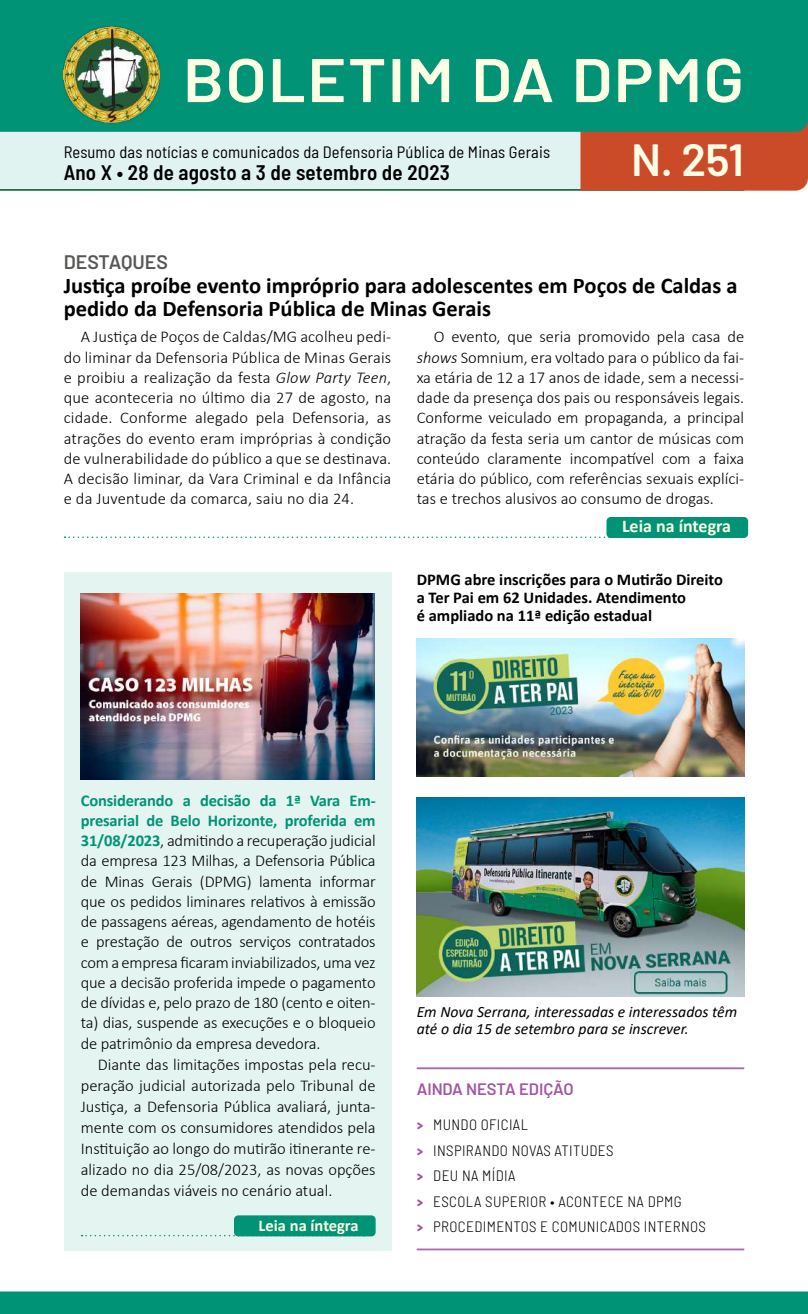
<style>
.page{position:relative;width:808px;height:1314px;background:#fff}
.page>*{position:absolute;margin:0;border:0;box-sizing:border-box;transform-origin:0 0}
.t1{font:600 61.5px "Barlow";letter-spacing:.02em;color:#ffffe4;scale:1.08 1}
.t2{font:600 45px "Barlow";color:#ffffe7}
.t3{font:700 22.5px/22.5px "Calibri";color:#000}
.t4{font:600 semi-condensed 21px "Barlow";letter-spacing:.01em;color:#000}
.t5{font:600 19.5px "Barlow";color:#575756}
.t6{font:700 18px "Calibri";color:#ffffe4}
.t7{font:300 16.5px/20.2px "Calibri";color:#000;text-align:justify}
.t8{font:700 16.5px/18px "Calibri";color:#000}
.t9{font:semi-condensed 16.5px "Barlow";letter-spacing:.01em;color:#000}
.t10{font:600 16.5px "Barlow";letter-spacing:-.01em;color:#a156a2}
.t11{font:700 16.5px "Calibri";color:#ffffe4}
.t12{font:italic 15.75px/16.5px "Calibri";color:#000}
.t13{font:300 semi-condensed 15px/25.5px "Barlow";letter-spacing:.025em;color:#000}
.s1{font-style:italic}
.s2{font-weight:700;color:#009375}
.s3{font-family:"Dosis";font-weight:800;font-stretch:normal;color:#a156a2}
</style>
<div class="page">
<div style="left:64px;top:572px;width:327px;height:678px;background:#e4f4f1"></div>
<div style="left:0;top:13px;width:744px;height:178px;background:#e1f3f0"></div>
<hr style="left:0;top:189px;width:744px;height:2px;background:#00582d">
<div style="left:580px;top:132px;width:228px;height:59px;background:#cb4b28"></div>
<div style="left:0;top:0;width:808px;height:132px;background:#009375"></div>
<img style="left:64px;top:26px;width:95px;height:99px">
<hr style="left:417px;top:1249px;width:327px;height:1px;background:#a156a2">
<div style="left:0;top:1291px;width:808px;height:23px;background:#009375"></div>
<img style="left:417px;top:638px;width:327px;height:138px">
<svg style="left:82px;top:1235px;width:154px;height:1px"></svg>
<div style="left:234px;top:1215px;width:142px;height:21px;background:#009375;border-radius:4px"></div>
<img style="left:81px;top:594px;width:294px;height:185px">
<svg style="left:65px;top:536px;width:541px;height:2px"></svg>
<div style="left:606px;top:517px;width:142px;height:21px;background:#009375;border-radius:4px"></div>
<img style="left:417px;top:797px;width:327px;height:200px">
<img style="left:630px;top:969px;width:104px;height:26px">
<hr style="left:417px;top:1068px;width:327px;height:1px;background:#a156a2">
<hr style="left:417px;top:1067px;width:327px;height:1px;background:#a156a2">
<h1 class="t1" style="left:183px;top:35px;width:521px">BOLETIM DA DPMG</h1>
<p class="t9" style="left:64px;top:140px;width:488px">Resumo das notícias e comunicados da Defensoria Pública de Minas Gerais</p>
<p class="t4" style="left:64px;top:158px;width:388px">Ano X • 28 de agosto a 3 de setembro de 2O23</p>
<h2 class="t2" style="left:631px;top:127px;width:114px">N. 251</h2>
<p class="t5" style="left:64px;top:247px;width:106px">DESTAQUES</p>
<h3 class="t3" style="left:64px;top:274px;width:675px">Justiça proíbe evento impróprio para adolescentes em Poços de Caldas a pedido da Defensoria Pública de Minas Gerais</h3>
<p class="t7" style="left:64px;top:326px;width:329px;text-indent:17px">A Justiça de Poços de Caldas/MG acolheu pedi&shy;do liminar da Defensoria Pública de Minas Gerais e proibiu a realização da festa <span class="s1">Glow Party Teen</span>, que aconteceria no último dia 27 de agosto, na cidade. Conforme alegado pela Defensoria, as atrações do evento eram impróprias à condição de vulnerabilidade do público a que se destinava.<br>A decisão liminar, da Vara Criminal e da Infância e da Juventude da comarca, saiu no dia 24.</p>
<p class="t7" style="left:417px;top:326px;width:329px;text-indent:17px">O evento, que seria promovido pela casa de <span class="s1">shows</span> Somnium, era voltado para o público da fai&shy;xa etária de 12 a 17 anos de idade, sem a necessi&shy;dade da presença dos pais ou responsáveis legais.<br>Conforme veiculado em propaganda, a principal atração da festa seria um cantor de músicas com conteúdo claramente incompatível com a faixa etária do público, com referências sexuais explíci&shy;tas e trechos alusivos ao consumo de drogas.</p>
<p class="t6" style="left:622px;top:514px;width:111px">Leia na íntegra</p>
<p class="t8" style="left:417px;top:571px;width:308px">DPMG abre inscrições para o Mutirão Direito a Ter Pai em 62 Unidades. Atendimento<br>é ampliado na 11ª edição estadual</p>
<p class="t7" style="left:81px;top:790px;width:296px"><span class="s2">Considerando a decisão da 1ª Vara Em&shy;presarial de Belo Horizonte, proferida em 31/08/2023</span>, admitindo a recuperação judicial da empresa 123 Milhas, a Defensoria Pública de Minas Gerais (DPMG) lamenta informar que os pedidos liminares relativos à emissão de passagens aéreas, agendamento de hotéis e prestação de outros serviços contratados com a empresa ficaram inviabilizados, uma vez que a decisão proferida impede o pagamento de dívidas e, pelo prazo de 180 (cento e oiten&shy;ta) dias, suspende as execuções e o bloqueio de patrimônio da empresa devedora.</p>
<p class="t7" style="left:81px;top:1053px;width:296px;line-height:21px;text-indent:17px">Diante das limitações impostas pela recu&shy;peração judicial autorizada pelo Tribunal de Justiça, a Defensoria Pública avaliará, junta&shy;mente com os consumidores atendidos pela Instituição ao longo do mutirão itinerante re&shy;alizado no dia 25/08/2023, as novas opções de demandas viáveis no cenário atual.</p>
<p class="t12" style="left:417px;top:1003px;width:322px">Em Nova Serrana, interessadas e interessados têm até o dia 15 de setembro para se inscrever.</p>
<p class="t10" style="left:417px;top:1077px;width:159px">AINDA NESTA EDIÇÃO</p>
<p class="t13" style="left:417px;top:1111px;width:266px"><span class="s3">&gt;</span> MUNDO OFICIAL<br><span class="s3">&gt;</span> INSPIRANDO NOVAS ATITUDES<br><span class="s3">&gt;</span> DEU NA MÍDIA<br><span class="s3">&gt;</span> ESCOLA SUPERIOR • ACONTECE NA DPMG</p>
<p class="t11" style="left:259px;top:1213px;width:101px">Leia na íntegra</p>
<p class="t13" style="left:417px;top:1213px;width:291px"><span class="s3">&gt;</span> PROCEDIMENTOS E COMUNICADOS INTERNOS</p>
</div>
